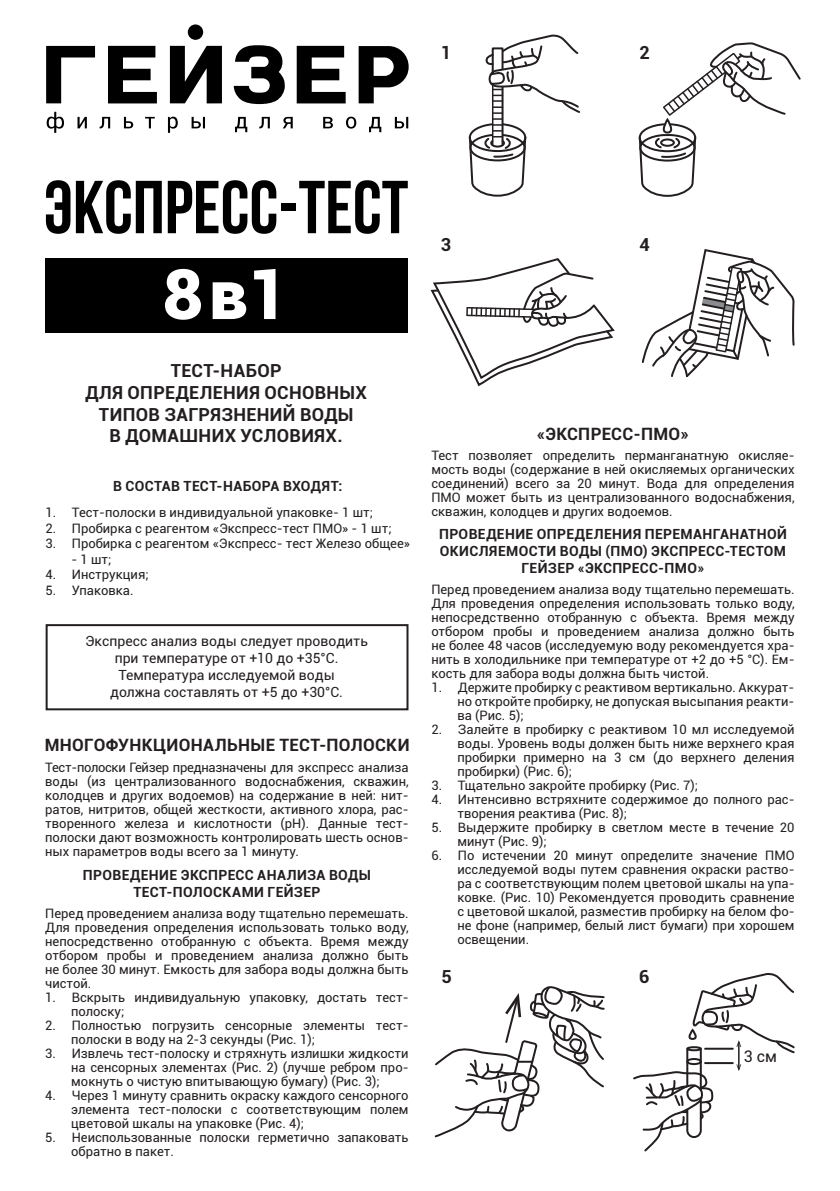
<style>
.page{position:relative;width:840px;height:1191px;background:#fff}
.page>*{position:absolute;margin:0;border:0;box-sizing:border-box;transform-origin:0 0}
.t1{font:700 74.8px "Bebas Neue";color:#000}
.t2{font:900 69.4px "Roboto";color:#fff}
.t3{font:700 18px/21.6px "Roboto";letter-spacing:.02em;color:#231f20;text-align:center}
.t4{font:700 17px "Roboto";letter-spacing:.02em;color:#231f20}
.t5{font:16px "Roboto";color:#231f20}
.t6{font:700 14px/16.8px "Roboto";letter-spacing:.03em;color:#231f20;text-align:center}
.t7{font:14px/16.8px "Roboto";color:#231f20;text-align:center}
.t8{font:13px/14px "Roboto";color:#231f20;text-align:justify}
</style>
<div class="page">
<div style="left:45px;top:258px;width:363px;height:75px;background:#000"></div>
<div style="left:188px;top:24px;width:15px;height:16px;background:#000;border-radius:50%"></div>
<svg style="left:46px;top:46px;width:49px;height:57px"></svg>
<svg style="left:170px;top:46px;width:52px;height:57px"></svg>
<svg style="left:234px;top:45px;width:50px;height:59px"></svg>
<svg style="left:296px;top:46px;width:49px;height:57px"></svg>
<svg style="left:108px;top:46px;width:49px;height:57px"></svg>
<svg style="left:358px;top:46px;width:50px;height:57px"></svg>
<svg style="left:47px;top:112px;width:17px;height:21px"></svg>
<svg style="left:77px;top:117px;width:10px;height:11px"></svg>
<svg style="left:99px;top:117px;width:11px;height:11px"></svg>
<svg style="left:124px;top:117px;width:9px;height:11px"></svg>
<svg style="left:145px;top:117px;width:10px;height:11px"></svg>
<svg style="left:168px;top:117px;width:10px;height:16px"></svg>
<svg style="left:191px;top:117px;width:14px;height:11px"></svg>
<svg style="left:235px;top:117px;width:12px;height:15px"></svg>
<svg style="left:259px;top:117px;width:11px;height:11px"></svg>
<svg style="left:283px;top:117px;width:9px;height:11px"></svg>
<svg style="left:323px;top:117px;width:10px;height:11px"></svg>
<svg style="left:346px;top:117px;width:10px;height:12px"></svg>
<svg style="left:369px;top:117px;width:12px;height:15px"></svg>
<svg style="left:394px;top:117px;width:14px;height:11px"></svg>
<div style="left:46px;top:624px;width:362px;height:86px;border:2px solid #231f20"></div>
<svg style="left:430px;top:34px;width:184px;height:353px"></svg>
<svg style="left:638px;top:42px;width:163px;height:335px"></svg>
<hr style="left:699px;top:1049px;width:2px;height:40px;background:#231f20">
<hr style="left:686px;top:1049px;width:2px;height:36px;background:#231f20">
<svg style="left:633px;top:1070px;width:80px;height:82px"></svg>
<div style="left:686px;top:1058px;width:15px;height:7px;border:2px solid #231f20;border-radius:50%"></div>
<hr style="left:704px;top:1062px;width:28px;height:2px;background:#231f20">
<hr style="left:737px;top:1042px;width:2px;height:27px;background:#231f20">
<svg style="left:736px;top:1064px;width:4px;height:7px"></svg>
<svg style="left:686px;top:972px;width:109px;height:82px"></svg>
<svg style="left:434px;top:986px;width:171px;height:152px"></svg>
<h3 class="t3" style="left:440px;top:41px;width:12px">1</h3>
<h3 class="t3" style="left:639px;top:41px;width:12px">2</h3>
<h1 class="t1" style="left:44px;top:166px;width:366px">ЭКСПРЕСС-ТЕСТ</h1>
<h2 class="t2" style="left:162px;top:245px;width:126px">8в1</h2>
<h3 class="t3" style="left:85px;top:359px;width:283px">ТЕСТ-НАБОР<br>ДЛЯ ОПРЕДЕЛЕНИЯ ОСНОВНЫХ<br>ТИПОВ ЗАГРЯЗНЕНИЙ ВОДЫ<br>В ДОМАШНИХ УСЛОВИЯХ.</h3>
<p class="t6" style="left:113px;top:477px;width:230px">В СОСТАВ ТЕСТ-НАБОРА ВХОДЯТ:</p>
<p class="t8" style="left:45px;top:505px;width:329px">1. Тест-полоски в индивидуальной упаковке- 1 шт;</p>
<p class="t8" style="left:45px;top:520px;width:347px">2. Пробирка с реагентом «Экспресс-тест ПМО» - 1 шт;</p>
<p class="t8" style="left:45px;top:536px;width:366px">3. Пробирка с реагентом «Экспресс- тест Железо общее»</p>
<p class="t8" style="left:71px;top:551px;width:42px">- 1 шт;</p>
<p class="t8" style="left:45px;top:567px;width:105px">4. Инструкция;</p>
<p class="t8" style="left:45px;top:583px;width:90px">5. Упаковка.</p>
<p class="t7" style="left:85px;top:632px;width:284px">Экспресс анализ воды следует проводить при температуре от +10 до +35°С.<br>Температура исследуемой воды<br>должна составлять от +5 до +30°С.</p>
<h3 class="t4" style="left:45px;top:733px;width:366px">МНОГОФУНКЦИОНАЛЬНЫЕ ТЕСТ-ПОЛОСКИ</h3>
<p class="t8" style="left:45px;top:760px;width:365px">Тест-полоски Гейзер предназначены для экспресс анализа воды (из централизованного водоснабжения, скважин, колодцев и других водоемов) на содержание в ней: нит&shy;ратов, нитритов, общей жесткости, активного хлора, рас&shy;творенного железа и кислотности (pH). Данные тест&shy;полоски дают возможность контролировать шесть основ&shy;ных параметров воды всего за 1 минуту.</p>
<p class="t6" style="left:83px;top:866px;width:289px">ПРОВЕДЕНИЕ ЭКСПРЕСС АНАЛИЗА ВОДЫ<br>ТЕСТ-ПОЛОСКАМИ ГЕЙЗЕР</p>
<p class="t8" style="left:45px;top:905px;width:365px">Перед проведением анализа воду тщательно перемешать.<br>Для проведения определения использовать только воду, непосредственно отобранную с объекта. Время между отбором пробы и проведением анализа должно быть не более 30 минут. Емкость для забора воды должна быть чистой.</p>
<p class="t8" style="left:71px;top:989px;width:338px;text-indent:-26px">1. Вскрыть индивидуальную упаковку, достать тест&shy;полоску;</p>
<p class="t8" style="left:71px;top:1017px;width:338px;text-indent:-26px">2. Полностью погрузить сенсорные элементы тест&shy;полоски в воду на 2-3 секунды (Рис. 1);</p>
<p class="t8" style="left:71px;top:1045px;width:338px;text-indent:-26px">3. Извлечь тест-полоску и стряхнуть излишки жидкости на сенсорных элементах (Рис. 2) (лучше ребром про&shy;мокнуть о чистую впитывающую бумагу) (Рис. 3);</p>
<p class="t8" style="left:71px;top:1087px;width:338px;text-indent:-26px">4. Через 1 минуту сравнить окраску каждого сенсорного элемента тест-полоски с соответствующим полем цветовой шкалы на упаковке (Рис. 4);</p>
<p class="t8" style="left:71px;top:1129px;width:339px;text-indent:-26px">5. Неиспользованные полоски герметично запаковать обратно в пакет.</p>
<h3 class="t3" style="left:440px;top:233px;width:12px">3</h3>
<h3 class="t3" style="left:639px;top:233px;width:12px">4</h3>
<h3 class="t4" style="left:536px;top:421px;width:153px">«ЭКСПРЕСС-ПМО»</h3>
<p class="t8" style="left:431px;top:447px;width:364px">Тест позволяет определить перманганатную окисляе&shy;мость воды (содержание в ней окисляемых органических соединений) всего за 20 минут. Вода для определения ПМО может быть из централизованного водоснабжения, скважин, колодцев и других водоемов.</p>
<p class="t6" style="left:439px;top:525px;width:349px">ПРОВЕДЕНИЕ ОПРЕДЕЛЕНИЯ ПЕРЕМАНГАНАТНОЙ<br>ОКИСЛЯЕМОСТИ ВОДЫ (ПМО) ЭКСПРЕСС-ТЕСТОМ<br>ГЕЙЗЕР «ЭКСПРЕСС-ПМО»</p>
<p class="t8" style="left:431px;top:582px;width:364px">Перед проведением анализа воду тщательно перемешать.<br>Для проведения определения использовать только воду, непосредственно отобранную с объекта. Время между отбором пробы и проведением анализа должно быть не более 48 часов (исследуемую воду рекомендуется хра&shy;нить в холодильнике при температуре от +2 до +5 °С). Ем&shy;кость для забора воды должна быть чистой.</p>
<p class="t8" style="left:457px;top:680px;width:338px;text-indent:-26px">1. Держите пробирку с реактивом вертикально. Аккурат&shy;но откройте пробирку, не допуская высыпания реакти&shy;ва (Рис. 5);</p>
<p class="t8" style="left:457px;top:722px;width:338px;text-indent:-26px">2. Залейте в пробирку с реактивом 10 мл исследуемой воды. Уровень воды должен быть ниже верхнего края пробирки примерно на 3 см (до верхнего деления пробирки) (Рис. 6);</p>
<p class="t8" style="left:431px;top:778px;width:268px">3. Тщательно закройте пробирку (Рис. 7);</p>
<p class="t8" style="left:457px;top:792px;width:338px;text-indent:-26px">4. Интенсивно встряхните содержимое до полного рас&shy;творения реактива (Рис. 8);</p>
<p class="t8" style="left:457px;top:820px;width:338px;text-indent:-26px">5. Выдержите пробирку в светлом месте в течение 20 минут (Рис. 9);</p>
<p class="t8" style="left:457px;top:848px;width:338px;text-indent:-26px">6. По истечении 20 минут определите значение ПМО исследуемой воды путем сравнения окраски раство&shy;ра с соответствующим полем цветовой шкалы на упа&shy;ковке. (Рис. 10) Рекомендуется проводить сравнение с цветовой шкалой, разместив пробирку на белом фо&shy;не фоне (например, белый лист бумаги) при хорошем освещении.</p>
<h3 class="t3" style="left:441px;top:965px;width:12px">5</h3>
<h3 class="t3" style="left:638px;top:965px;width:12px">6</h3>
<p class="t5" style="left:743px;top:1044px;width:35px">3 см</p>
</div>
